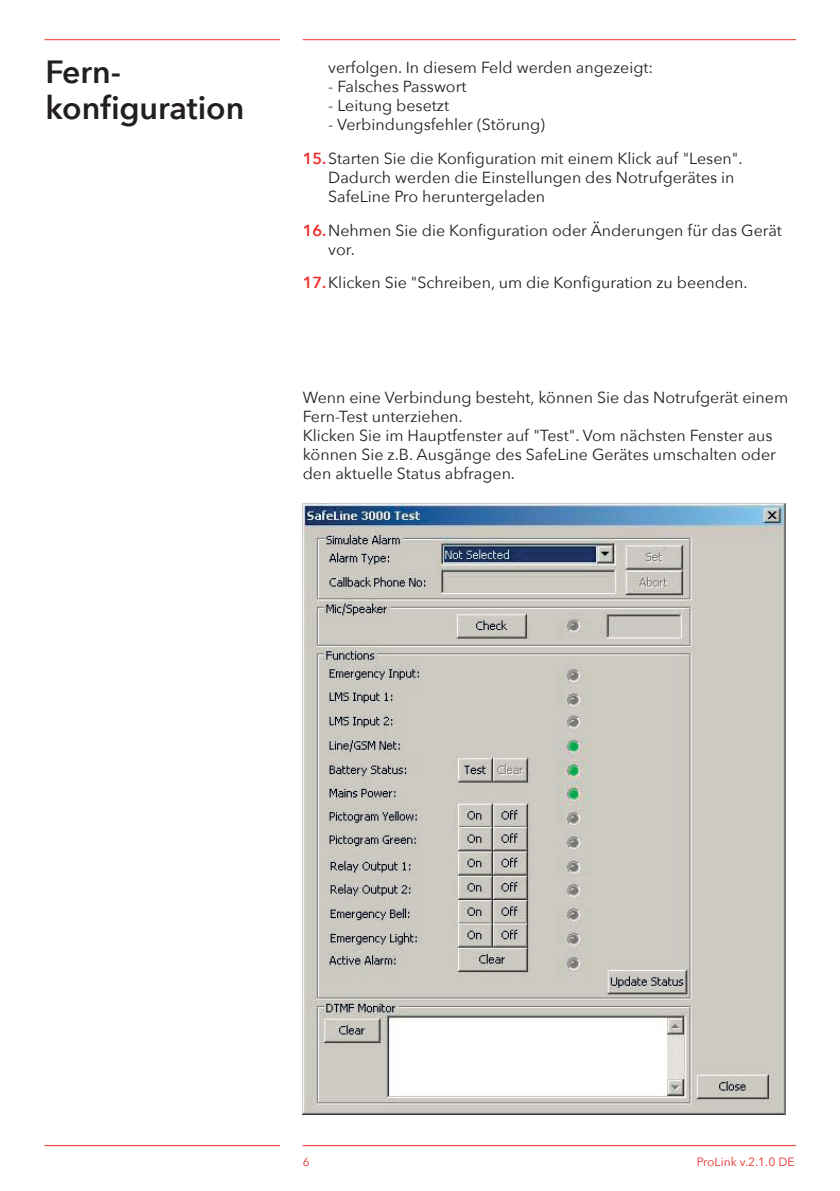
<style>
.page{position:relative;width:840px;height:1191px;background:#fff}
.page>*{position:absolute;margin:0;border:0;box-sizing:border-box;transform-origin:0 0}
.t1{font:600 32px/36px "Avenir Next";color:#231f20}
.t2{font:16px/19.2px "Avenir Next";color:#231f20}
.t3{font:12px "Avenir Next";color:#ea2f29}
.s1{font-weight:600;color:#ea2f29}
</style>
<div class="page">
<hr style="left:302px;top:1145px;width:493px;height:1px;background:#ea2f29">
<hr style="left:44px;top:1145px;width:236px;height:1px;background:#ea2f29">
<hr style="left:302px;top:39px;width:493px;height:1px;background:#ea2f29">
<hr style="left:44px;top:39px;width:236px;height:1px;background:#ea2f29">
<img style="left:302px;top:504px;width:482px;height:611px">
<h1 class="t1" style="left:45px;top:53px;width:200px">Fern&shy;konfiguration</h1>
<p class="t2" style="left:328px;top:57px;width:326px">verfolgen. In diesem Feld werden angezeigt:</p>
<p class="t2" style="left:328px;top:76px;width:140px">- Falsches Passwort</p>
<p class="t2" style="left:328px;top:95px;width:122px">- Leitung besetzt</p>
<p class="t2" style="left:328px;top:114px;width:218px">- Verbindungsfehler (Störung)</p>
<p class="t2" style="left:328px;top:148px;width:415px;text-indent:-26px"><span class="s1">15.</span> Starten Sie die Konfiguration mit einem Klick auf "Lesen".<br>Dadurch werden die Einstellungen des Notrufgerätes in<br>SafeLine Pro heruntergeladen</p>
<p class="t2" style="left:328px;top:220px;width:455px;text-indent:-26px"><span class="s1">16.</span> Nehmen Sie die Konfiguration oder Änderungen für das Gerät vor.</p>
<p class="t2" style="left:302px;top:272px;width:446px"><span class="s1">17.</span> Klicken Sie "Schreiben, um die Konfiguration zu beenden.</p>
<p class="t2" style="left:302px;top:387px;width:486px">Wenn eine Verbindung besteht, können Sie das Notrufgerät einem Fern-Test unterziehen.<br>Klicken Sie im Hauptfenster auf "Test". Vom nächsten Fenster aus können Sie z.B. Ausgänge des SafeLine Gerätes umschalten oder den aktuelle Status abfragen.</p>
<p class="t3" style="left:302px;top:1151px;width:8px">6</p>
<p class="t3" style="left:696px;top:1151px;width:99px">ProLink v.2.1.0 DE</p>
</div>
